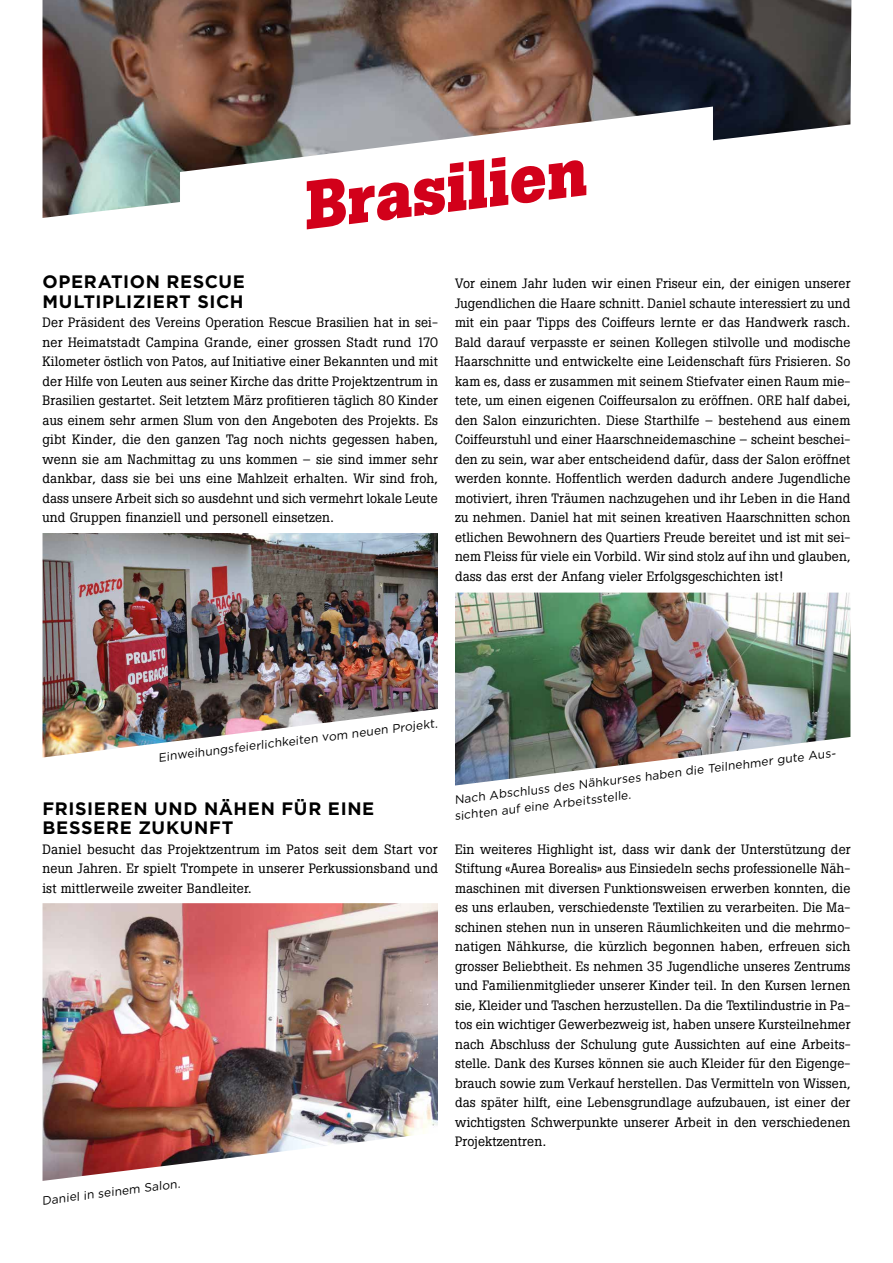
<style>
.page{position:relative;width:893px;height:1263px;background:#fff}
.page>*{position:absolute;margin:0;border:0;box-sizing:border-box;transform-origin:0 0}
.t1{font:700 67.5px "Boton";color:#d2001a}
.t2{font:700 18px/19.5px "Gotham HTF";letter-spacing:.035em;color:#000}
.t3{font:13.5px/19.5px "Boton";letter-spacing:.01em;color:#000;text-align:justify}
.t4{font:12px/16.5px "Gotham HTF";color:#000}
</style>
<div class="page">
<img style="left:43px;top:533px;width:395px;height:224px">
<img style="left:43px;top:0;width:808px;height:218px">
<svg style="left:180px;top:107px;width:533px;height:111px"></svg>
<img style="left:455px;top:593px;width:395px;height:192px">
<img style="left:43px;top:903px;width:395px;height:278px">
<h1 class="t1" style="left:298px;top:166px;width:286px;rotate:-7deg">Brasilien</h1>
<h2 class="t2" style="left:43px;top:271px;width:204px">OPERATION RESCUE<br>MULTIPLIZIERT SICH</h2>
<p class="t3" style="left:43px;top:313px;width:397px">Der Präsident des Vereins Operation Rescue Brasilien hat in sei&shy;ner Heimatstadt Campina Grande, einer grossen Stadt rund 170<br>Kilometer östlich von Patos, auf Initiative einer Bekannten und mit der Hilfe von Leuten aus seiner Kirche das dritte Projektzentrum in Brasilien gestartet. Seit letztem März profitieren täglich 80 Kinder aus einem sehr armen Slum von den Angeboten des Projekts. Es gibt Kinder, die den ganzen Tag noch nichts gegessen haben, wenn sie am Nachmittag zu uns kommen – sie sind immer sehr dankbar, dass sie bei uns eine Mahlzeit erhalten. Wir sind froh, dass unsere Arbeit sich so ausdehnt und sich vermehrt lokale Leute und Gruppen finanziell und personell einsetzen.</p>
<p class="t3" style="left:455px;top:274px;width:397px">Vor einem Jahr luden wir einen Friseur ein, der einigen unserer Jugendlichen die Haare schnitt. Daniel schaute interessiert zu und mit ein paar Tipps des Coiffeurs lernte er das Handwerk rasch.<br>Bald darauf verpasste er seinen Kollegen stilvolle und modische Haarschnitte und entwickelte eine Leidenschaft fürs Frisieren. So kam es, dass er zusammen mit seinem Stiefvater einen Raum mie&shy;tete, um einen eigenen Coiffeursalon zu eröffnen. ORE half dabei, den Salon einzurichten. Diese Starthilfe – bestehend aus einem Coiffeurstuhl und einer Haarschneidemaschine – scheint beschei&shy;den zu sein, war aber entscheidend dafür, dass der Salon eröffnet werden konnte. Hoffentlich werden dadurch andere Jugendliche motiviert, ihren Träumen nachzugehen und ihr Leben in die Hand zu nehmen. Daniel hat mit seinen kreativen Haarschnitten schon etlichen Bewohnern des Quartiers Freude bereitet und ist mit sei&shy;nem Fleiss für viele ein Vorbild. Wir sind stolz auf ihn und glauben, dass das erst der Anfang vieler Erfolgsgeschichten ist!</p>
<p class="t4" style="left:157px;top:749px;width:283px;rotate:-7deg">Einweihungsfeierlichkeiten vom neuen Projekt.</p>
<h2 class="t2" style="left:43px;top:798px;width:333px">FRISIEREN UND NÄHEN FÜR EINE<br>BESSERE ZUKUNFT</h2>
<p class="t3" style="left:43px;top:839px;width:397px">Daniel besucht das Projektzentrum im Patos seit dem Start vor neun Jahren. Er spielt Trompete in unserer Perkussionsband und ist mittlerweile zweiter Bandleiter.</p>
<p class="t4" style="left:41px;top:1192px;width:141px;rotate:-7deg">Daniel in seinem Salon.</p>
<p class="t4" style="left:451px;top:791px;width:389px;rotate:-7deg">Nach Abschluss des Nähkurses haben die Teilnehmer gute Aus&shy;sichten auf eine Arbeitsstelle.</p>
<p class="t3" style="left:455px;top:839px;width:397px">Ein weiteres Highlight ist, dass wir dank der Unterstützung der Stiftung «Aurea Borealis» aus Einsiedeln sechs professionelle Näh&shy;maschinen mit diversen Funktionsweisen erwerben konnten, die es uns erlauben, verschiedenste Textilien zu verarbeiten. Die Ma&shy;schinen stehen nun in unseren Räumlichkeiten und die mehrmo&shy;natigen Nähkurse, die kürzlich begonnen haben, erfreuen sich grosser Beliebtheit. Es nehmen 35 Jugendliche unseres Zentrums und Familienmitglieder unserer Kinder teil. In den Kursen lernen sie, Kleider und Taschen herzustellen. Da die Textilindustrie in Pa&shy;tos ein wichtiger Gewerbezweig ist, haben unsere Kursteilnehmer nach Abschluss der Schulung gute Aussichten auf eine Arbeits&shy;stelle. Dank des Kurses können sie auch Kleider für den Eigenge&shy;brauch sowie zum Verkauf herstellen. Das Vermitteln von Wissen, das später hilft, eine Lebensgrundlage aufzubauen, ist einer der wichtigsten Schwerpunkte unserer Arbeit in den verschiedenen Projektzentren.</p>
</div>
